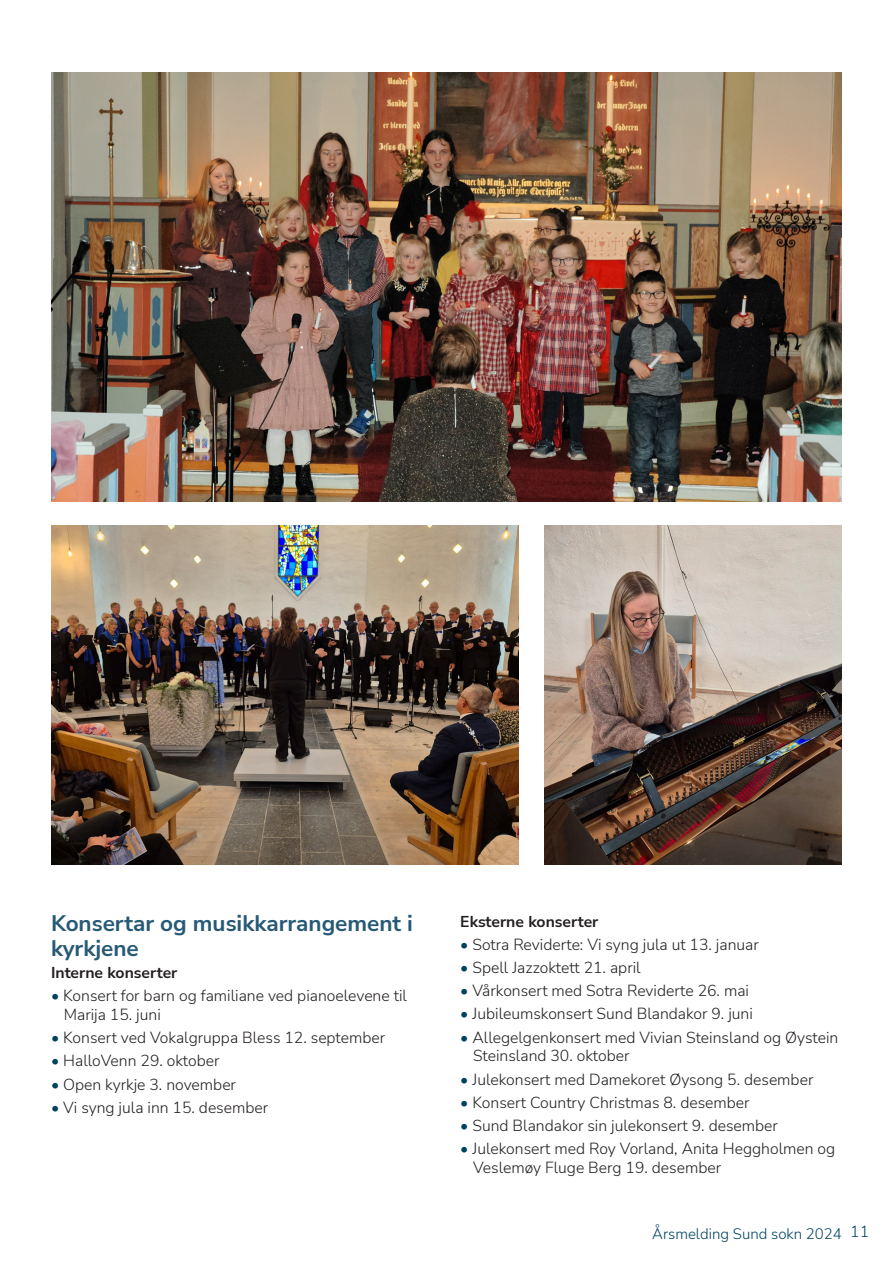
<style>
.page{position:relative;width:893px;height:1263px;background:#fff}
.page>*{position:absolute;margin:0;border:0;box-sizing:border-box;transform-origin:0 0}
.Mellomtittel{font:700 22.5px/25.5px "Nunito Sans";color:#265975}
.t1{font:300 15.75px/18.9px "Nunito Sans";color:#231f20}
.Grå_tekst{font:700 15.75px "Nunito Sans";color:#231f20}
.t2{font:300 15px "Nunito Sans";color:#00425e}
.s1{color:#00425e}
.s2{font-size:15.75px}
</style>
<div class="page">
<img style="left:51px;top:72px;width:791px;height:430px">
<img style="left:51px;top:525px;width:468px;height:339px">
<img style="left:544px;top:525px;width:298px;height:339px">
<p class="Mellomtittel" style="left:51px;top:909px;width:363px">Konsertar og musikkarrangement i kyrkjene</p>
<p class="Grå_tekst" style="left:51px;top:961px;width:128px">Interne konserter</p>
<p class="t1" style="left:64px;top:985px;width:345px;text-indent:-13px"><span class="s1">•</span> Konsert for barn og familiane ved pianoelevene til<br>Marija 15. juni</p>
<p class="t1" style="left:51px;top:1028px;width:336px"><span class="s1">•</span> Konsert ved Vokalgruppa Bless 12. september</p>
<p class="t1" style="left:51px;top:1051px;width:170px"><span class="s1">•</span> HalloVenn 29. oktober</p>
<p class="t1" style="left:51px;top:1074px;width:186px"><span class="s1">•</span> Open kyrkje 3. november</p>
<p class="t1" style="left:51px;top:1097px;width:219px"><span class="s1">•</span> Vi syng jula inn 15. desember</p>
<p class="Grå_tekst" style="left:460px;top:910px;width:140px">Eksterne konserter</p>
<p class="t1" style="left:460px;top:934px;width:300px"><span class="s1">•</span> Sotra Reviderte: Vi syng jula ut 13. januar</p>
<p class="t1" style="left:460px;top:957px;width:182px"><span class="s1">•</span> Spell Jazzoktett 21. april</p>
<p class="t1" style="left:460px;top:981px;width:290px"><span class="s1">•</span> Vårkonsert med Sotra Reviderte 26. mai</p>
<p class="t1" style="left:460px;top:1004px;width:294px"><span class="s1">•</span> Jubileumskonsert Sund Blandakor 9. juni</p>
<p class="t1" style="left:473px;top:1027px;width:367px;text-indent:-13px"><span class="s1">•</span> Allegelgenkonsert med Vivian Steinsland og Øystein<br>Steinsland 30. oktober</p>
<p class="t1" style="left:460px;top:1069px;width:355px"><span class="s1">•</span> Julekonsert med Damekoret Øysong 5. desember</p>
<p class="t1" style="left:460px;top:1092px;width:291px"><span class="s1">•</span> Konsert Country Christmas 8. desember</p>
<p class="t1" style="left:460px;top:1115px;width:319px"><span class="s1">•</span> Sund Blandakor sin julekonsert 9. desember</p>
<p class="t1" style="left:473px;top:1138px;width:364px;text-indent:-13px"><span class="s1">•</span> Julekonsert med Roy Vorland, Anita Heggholmen og<br>Veslemøy Fluge Berg 19. desember</p>
<p class="t2" style="left:652px;top:1223px;width:218px">Årsmelding Sund sokn 2024 <span class="s2">11</span></p>
</div>
